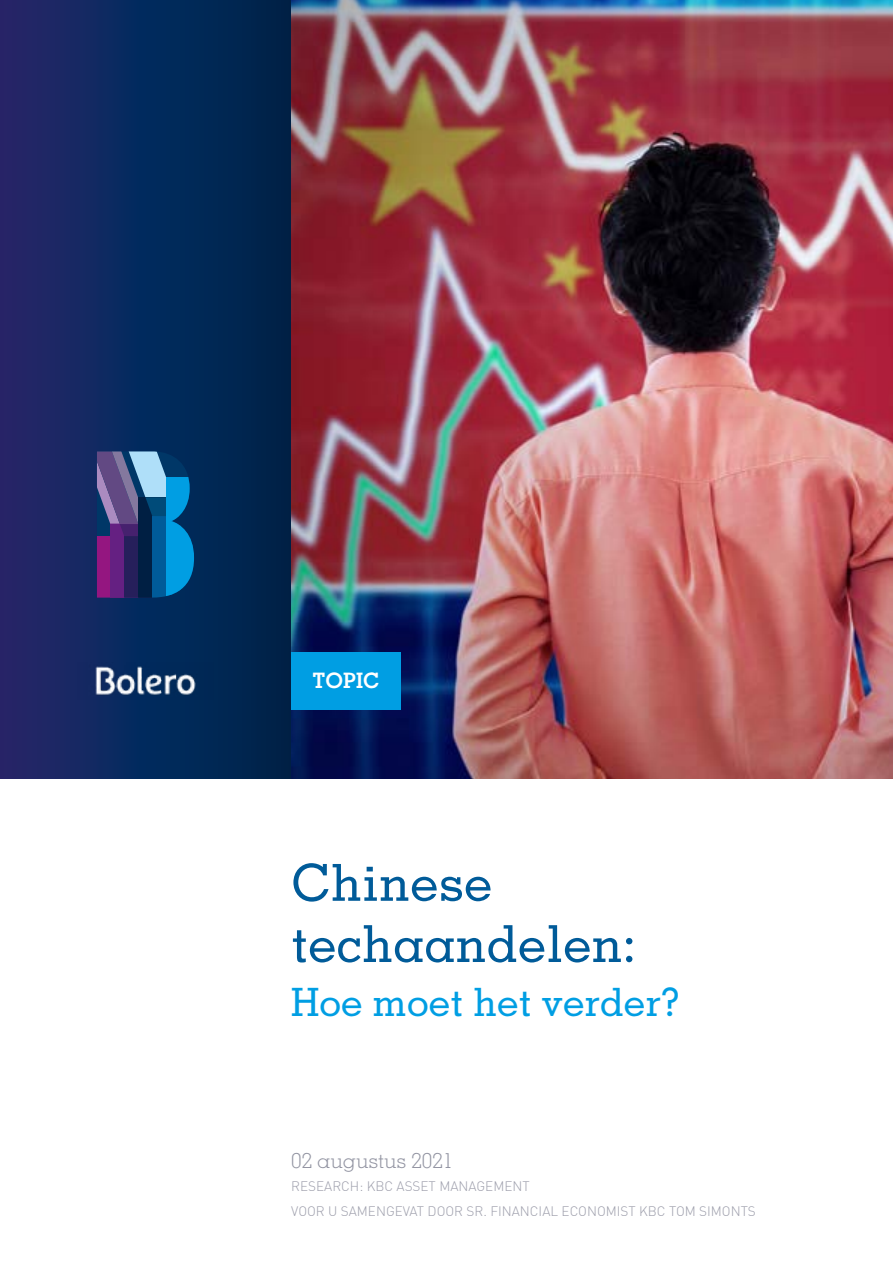
<style>
.page{position:relative;width:893px;height:1263px;background:#fff}
.page>*{position:absolute;margin:0;border:0;box-sizing:border-box;transform-origin:0 0}
.t1{font:500 51px/61.2px "Memphis LT Std";color:#005b99}
.t2{font:500 39px "Memphis LT Std";color:#009ee3}
.t3{font:700 21.3px "Memphis LT Std";color:#fff}
.t4{font:300 21px "Memphis LT Std";color:#9193a1}
.t5{font:300 13.5px/25.2px "DIN Offc";color:#9c9daa}
</style>
<div class="page">
<div style="left:0;top:0;width:291px;height:778px;background:linear-gradient(to right,#21296b,#00264a)"></div>
<img style="left:78px;top:662px;width:135px;height:37px">
<svg style="left:97px;top:451px;width:97px;height:147px;background:#454c85"></svg>
<svg style="left:166px;top:477px;width:28px;height:121px;background:#0080c0"></svg>
<img style="left:291px;top:0;width:602px;height:778px">
<div style="left:291px;top:652px;width:110px;height:58px;background:#009ee3"></div>
<h3 class="t3" style="left:312px;top:667px;width:69px">TOPIC</h3>
<h1 class="t1" style="left:291px;top:852px;width:346px">Chinese techaandelen:</h1>
<h2 class="t2" style="left:291px;top:978px;width:391px">Hoe moet het verder?</h2>
<h3 class="t4" style="left:291px;top:1147px;width:164px">02 augustus 2021</h3>
<p class="t5" style="left:291px;top:1173px;width:466px">RESEARCH: KBC ASSET MANAGEMENT<br>VOOR U SAMENGEVAT DOOR SR. FINANCIAL ECONOMIST KBC TOM SIMONTS</p>
</div>
